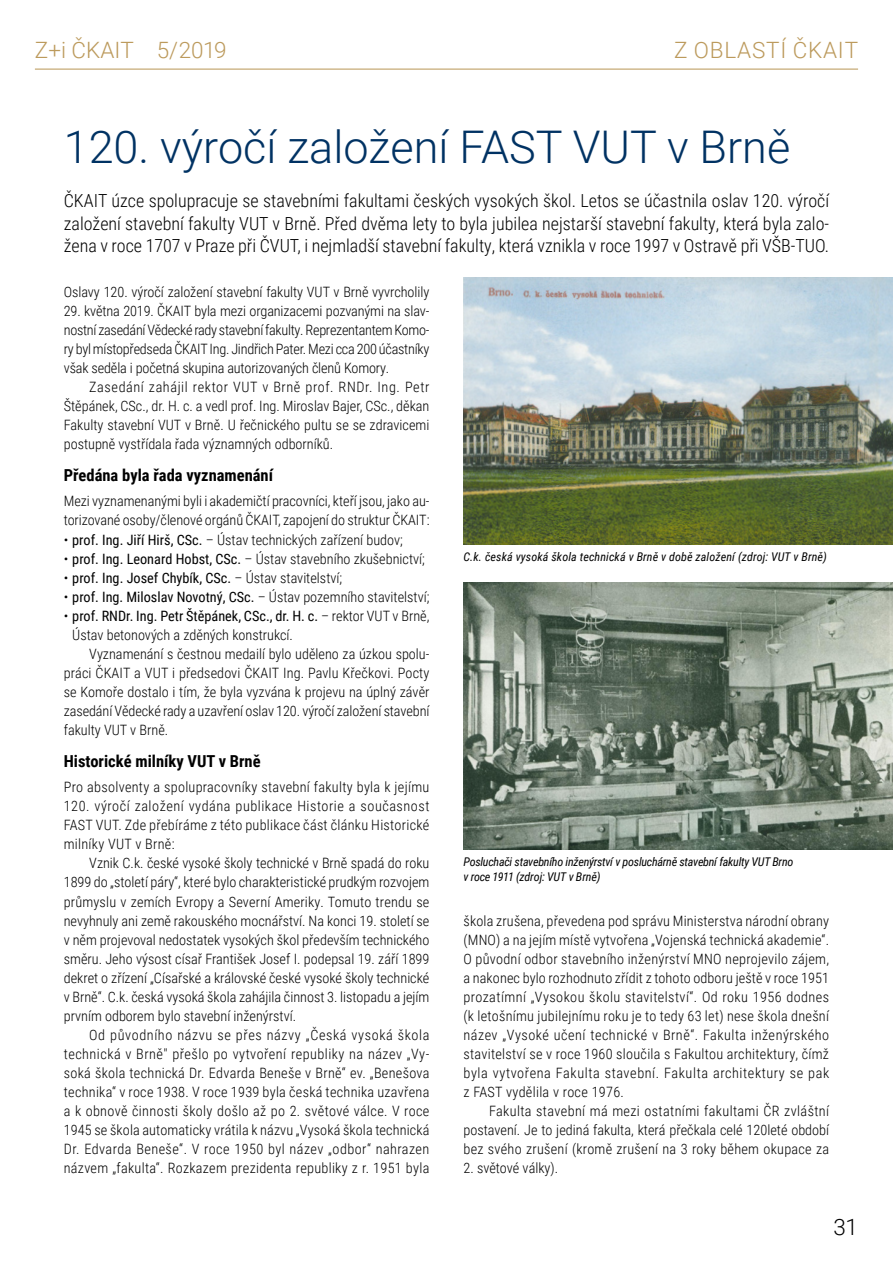
<style>
.page{position:relative;width:893px;height:1263px;background:#fff}
.page>*{position:absolute;margin:0;border:0;box-sizing:border-box;transform-origin:0 0}
.t1{font:300 45px "Roboto";color:#003263}
.t2{font:300 22.5px "Roboto";color:#bc9a5c}
.t3{font:300 22.5px "Roboto";letter-spacing:.035em;color:#bc9a5c}
.t4{font:300 22.5px "Roboto";color:#000}
.t5{font:300 18px/22.5px "Roboto Condensed";color:#000;text-align:justify}
.t6{font:700 16.5px "Roboto Condensed";color:#000}
.t7{font:300 14.25px/19px "Roboto Condensed";color:#000;text-align:justify}
.t8{font:14.25px "Roboto Condensed";color:#000}
.t9{font:italic 12px/14.4px "Roboto Condensed";letter-spacing:-.02em;color:#000}
.t10{font:italic 12px "Roboto Condensed";letter-spacing:.01em;color:#000}
.s1{font-weight:400}
.s2{font-weight:300}
</style>
<div class="page">
<hr style="left:35px;top:69px;width:823px;height:1px;background:#bc9a5c">
<img style="left:463px;top:583px;width:430px;height:266px">
<img style="left:463px;top:278px;width:430px;height:266px">
<h2 class="t2" style="left:35px;top:34px;width:193px">Z+i ČKAIT 5/2019</h2>
<h2 class="t3" style="left:674px;top:34px;width:186px">Z OBLASTÍ ČKAIT</h2>
<h1 class="t1" style="left:64px;top:116px;width:728px">120. výročí založení FAST VUT v Brně</h1>
<p class="t5" style="left:64px;top:189px;width:767px">ČKAIT úzce spolupracuje se stavebními fakultami českých vysokých škol. Letos se účastnila oslav 120. výročí založení stavební fakulty VUT v Brně. Před dvěma lety to byla jubilea nejstarší stavební fakulty, která byla zalo&shy;žena v roce 1707 v Praze při ČVUT, i nejmladší stavební fakulty, která vznikla v roce 1997 v Ostravě při VŠB-TUO.</p>
<p class="t7" style="left:64px;top:282px;width:367px">Oslavy 120. výročí založení stavební fakulty VUT v Brně vyvrcholily</p>
<p class="t7" style="left:64px;top:301px;width:367px">29. května 2019. ČKAIT byla mezi organizacemi pozvanými na slav&shy;nostní zasedání Vědecké rady stavební fakulty. Reprezentantem Komo&shy;ry byl místopředseda ČKAIT Ing. Jindřich Pater. Mezi cca 200 účastníky však seděla i početná skupina autorizovaných členů Komory.</p>
<p class="t7" style="left:64px;top:377px;width:367px;text-indent:26px">Zasedání zahájil rektor VUT v Brně prof. RNDr. Ing. Petr Štěpánek, CSc., dr. H. c. a vedl prof. Ing. Miroslav Bajer, CSc., děkan Fakulty stavební VUT v Brně. U řečnického pultu se se zdravicemi postupně vystřídala řada významných odborníků.</p>
<p class="t6" style="left:64px;top:464px;width:211px">Předána byla řada vyznamenání</p>
<p class="t7" style="left:64px;top:491px;width:367px">Mezi vyznamenanými byli i akademičtí pracovníci, kteří jsou, jako au&shy;torizované osoby/členové orgánů ČKAIT, zapojení do struktur ČKAIT:</p>
<p class="t7" style="left:64px;top:529px;width:340px">• <span class="s1">prof. Ing. Jiří Hirš, CSc.</span> – Ústav technických zařízení budov;</p>
<p class="t7" style="left:64px;top:548px;width:363px">• <span class="s1">prof. Ing. Leonard Hobst, CSc.</span> – Ústav stavebního zkušebnictví;</p>
<p class="t8" style="left:64px;top:568px;width:280px"><span class="s2">•</span> prof. Ing. Josef Chybík, CSc. <span class="s2">– Ústav stavitelství;</span></p>
<p class="t7" style="left:64px;top:586px;width:367px">• <span class="s1">prof. Ing. Miloslav Novotný, CSc.</span> – Ústav pozemního stavitelství;</p>
<p class="t7" style="left:72px;top:606px;width:359px;text-indent:-9px">• <span class="s1">prof. RNDr. Ing. Petr Štěpánek, CSc., dr. H. c.</span> – rektor VUT v Brně,<br>Ústav betonových a zděných konstrukcí.</p>
<p class="t7" style="left:64px;top:644px;width:367px;text-indent:26px">Vyznamenání s čestnou medailí bylo uděleno za úzkou spolu&shy;práci ČKAIT a VUT i předsedovi ČKAIT Ing. Pavlu Křečkovi. Pocty se Komoře dostalo i tím, že byla vyzvána k projevu na úplný závěr zasedání Vědecké rady a uzavření oslav 120. výročí založení stavební fakulty VUT v Brně.</p>
<p class="t6" style="left:64px;top:750px;width:198px">Historické milníky VUT v Brně</p>
<p class="t7" style="left:64px;top:777px;width:367px">Pro absolventy a spolupracovníky stavební fakulty byla k jejímu 120. výročí založení vydána publikace Historie a současnost FAST VUT. Zde přebíráme z této publikace část článku Historické milníky VUT v Brně:</p>
<p class="t7" style="left:64px;top:853px;width:367px;text-indent:26px">Vznik C.k. české vysoké školy technické v Brně spadá do roku 1899 do „století páry“, které bylo charakteristické prudkým rozvojem průmyslu v zemích Evropy a Severní Ameriky. Tomuto trendu se nevyhnuly ani země rakouského mocnářství. Na konci 19. století se v něm projevoval nedostatek vysokých škol především technického směru. Jeho výsost císař František Josef I. podepsal 19. září 1899 dekret o zřízení „Císařské a královské české vysoké školy technické v Brně“. C.k. česká vysoká škola zahájila činnost 3. listopadu a jejím prvním odborem bylo stavební inženýrství.</p>
<p class="t7" style="left:64px;top:1025px;width:367px;text-indent:26px">Od původního názvu se přes názvy „Česká vysoká škola technická v Brně" přešlo po vytvoření republiky na název „Vy&shy;soká škola technická Dr. Edvarda Beneše v Brně“ ev. „Benešova technika“ v roce 1938. V roce 1939 byla česká technika uzavřena a k obnově činnosti školy došlo až po 2. světové válce. V roce 1945 se škola automaticky vrátila k názvu „Vysoká škola technická Dr. Edvarda Beneše“. V roce 1950 byl název „odbor“ nahrazen názvem „fakulta“. Rozkazem prezidenta republiky z r. 1951 byla</p>
<p class="t10" style="left:463px;top:549px;width:365px">C.k. česká vysoká škola technická v Brně v době založení (zdroj: VUT v Brně)</p>
<p class="t9" style="left:463px;top:854px;width:331px">Posluchači stavebního inženýrství v posluchárně stavební fakulty VUT Brno v roce 1911 (zdroj: VUT v Brně)</p>
<p class="t7" style="left:463px;top:910px;width:367px">škola zrušena, převedena pod správu Ministerstva národní obrany (MNO) a na jejím místě vytvořena „Vojenská technická akademie“.<br>O původní odbor stavebního inženýrství MNO neprojevilo zájem, a nakonec bylo rozhodnuto zřídit z tohoto odboru ještě v roce 1951 prozatímní „Vysokou školu stavitelství“. Od roku 1956 dodnes (k letošnímu jubilejnímu roku je to tedy 63 let) nese škola dnešní název „Vysoké učení technické v Brně“. Fakulta inženýrského stavitelství se v roce 1960 sloučila s Fakultou architektury, čímž byla vytvořena Fakulta stavební. Fakulta architektury se pak z FAST vydělila v roce 1976.</p>
<p class="t7" style="left:463px;top:1101px;width:367px;text-indent:26px">Fakulta stavební má mezi ostatními fakultami ČR zvláštní postavení. Je to jediná fakulta, která přečkala celé 120leté období bez svého zrušení (kromě zrušení na 3 roky během okupace za</p>
<p class="t7" style="left:463px;top:1158px;width:96px">2. světové války).</p>
<h2 class="t4" style="left:834px;top:1211px;width:26px">31</h2>
</div>
